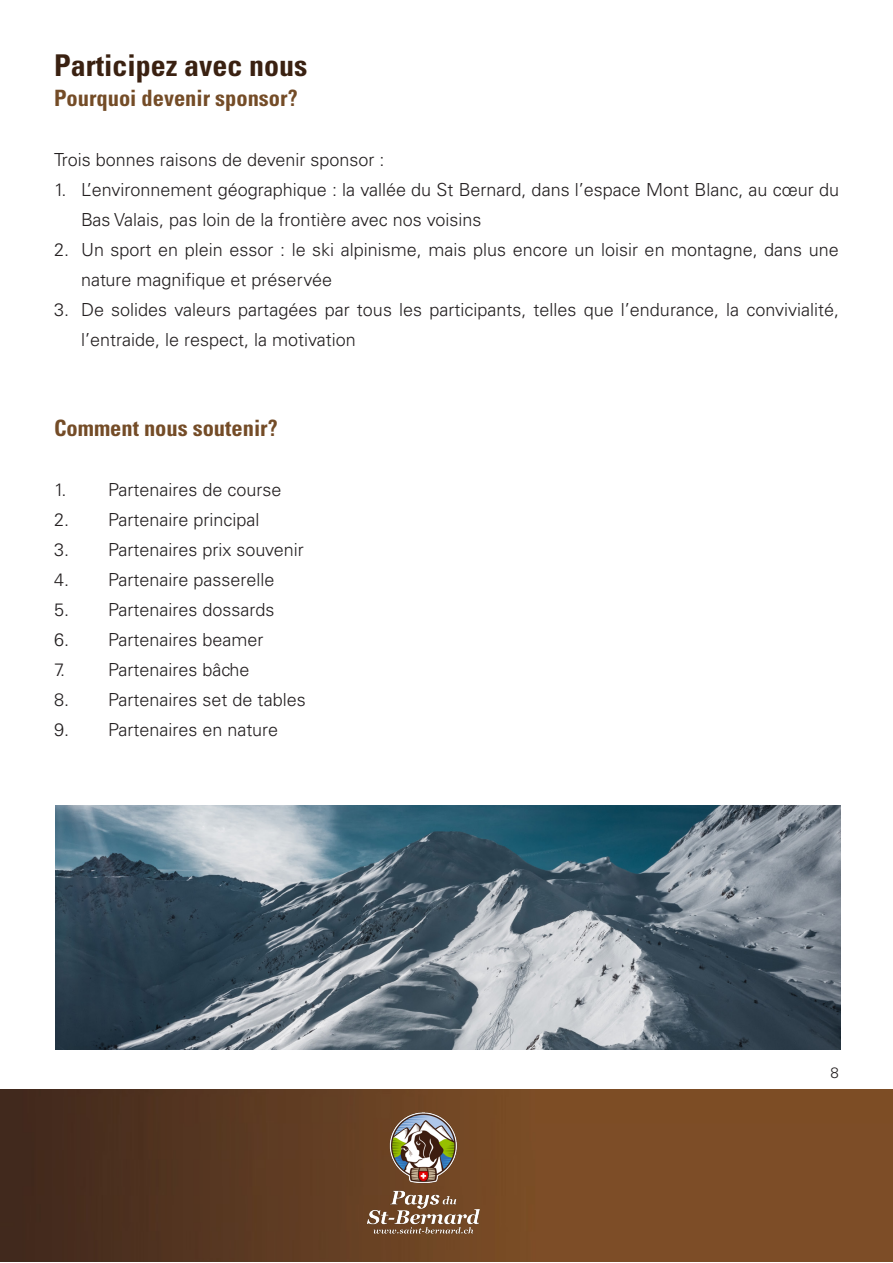
<style>
.page{position:relative;width:893px;height:1263px;background:#fff}
.page>*{position:absolute;margin:0;border:0;box-sizing:border-box;transform-origin:0 0}
.t1{font:700 condensed 30px "Univers LT Std";color:#3a2111}
.t2{font:700 condensed 22.5px "Univers LT Std";color:#744c27}
.t3{font:300 18px/30px "Univers LT Std";color:#231f20}
.t4{font:300 15px "Univers LT Std";color:#231f20}
</style>
<div class="page">
<img style="left:0;top:1090px;width:893px;height:172px">
<img style="left:358px;top:1104px;width:130px;height:139px">
<img style="left:55px;top:806px;width:785px;height:243px">
<p class="t1" style="left:54px;top:47px;width:255px">Participez avec nous</p>
<p class="t2" style="left:54px;top:84px;width:245px">Pourquoi devenir sponsor?</p>
<p class="t3" style="left:54px;top:144px;width:332px">Trois bonnes raisons de devenir sponsor :</p>
<p class="t3" style="left:81px;top:174px;width:760px;text-indent:-27px">1. L’environnement géographique : la vallée du St Bernard, dans l’espace Mont Blanc, au cœur du<br>Bas Valais, pas loin de la frontière avec nos voisins</p>
<p class="t3" style="left:81px;top:234px;width:759px;text-indent:-27px">2. Un sport en plein essor : le ski alpinisme, mais plus encore un loisir en montagne, dans une nature magnifique et préservée</p>
<p class="t3" style="left:81px;top:294px;width:759px;text-indent:-27px">3. De solides valeurs partagées par tous les participants, telles que l’endurance, la convivialité, l’entraide, le respect, la motivation</p>
<p class="t2" style="left:54px;top:414px;width:225px">Comment nous soutenir?</p>
<p class="t3" style="left:54px;top:474px;width:229px">1. Partenaires de course</p>
<p class="t3" style="left:54px;top:504px;width:207px">2. Partenaire principal</p>
<p class="t3" style="left:54px;top:534px;width:251px">3. Partenaires prix souvenir</p>
<p class="t3" style="left:54px;top:564px;width:222px">4. Partenaire passerelle</p>
<p class="t3" style="left:54px;top:594px;width:222px">5. Partenaires dossards</p>
<p class="t3" style="left:54px;top:624px;width:211px">6. Partenaires beamer</p>
<p class="t3" style="left:54px;top:654px;width:197px">7. Partenaires bâche</p>
<p class="t3" style="left:54px;top:684px;width:253px">8. Partenaires set de tables</p>
<p class="t3" style="left:54px;top:714px;width:226px">9. Partenaires en nature</p>
<p class="t4" style="left:831px;top:1064px;width:10px">8</p>
</div>
